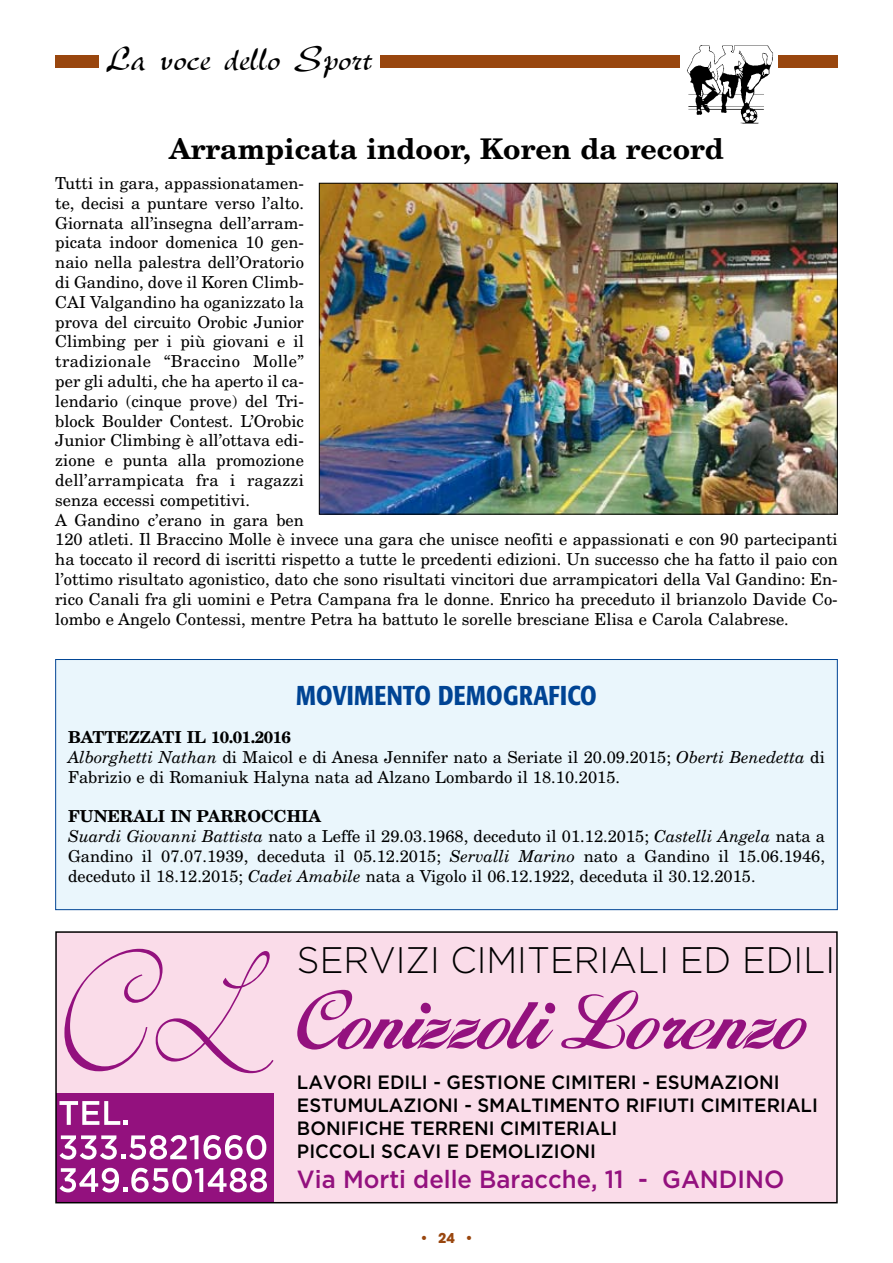
<style>
.page{position:relative;width:893px;height:1263px;background:#fff}
.page>*{position:absolute;margin:0;border:0;box-sizing:border-box;transform-origin:0 0}
.t1{font:83.7px "Alison";color:#93117e;scale:.96 1}
.t2{font:300 36.9px "Gotham";color:#000;scale:.96 1}
.t3{font:36px "M New Berolina";color:#000}
.t4{font:700 28.5px "New Century Schlbk";color:#000}
.t5{font:500 condensed 27px "Formata";letter-spacing:.01em;color:#004494;scale:.95 1}
.t6{font:500 24.9px "Gotham";color:#93117e;scale:.96 1}
.t7{font:500 19.2px/23.1px "Gotham";color:#000;scale:.96 1}
.t8{font:16.5px/19.8px "New Century Schlbk";color:#000}
.t9{font:700 13.5px "Avant Garde";color:#99460e}
.s1{font-weight:700}
.s2{font-style:italic}
</style>
<div class="page">
<div style="left:55px;top:55px;width:783px;height:13px;background:#99460e"></div>
<div style="left:99px;top:45px;width:281px;height:42px;background:#fff"></div>
<div style="left:680px;top:45px;width:98px;height:79px;background:#fff"></div>
<img style="left:687px;top:45px;width:86px;height:79px">
<img style="left:321px;top:185px;width:515px;height:327px">
<div style="left:56px;top:659px;width:781px;height:251px;background:#eaf6fc"></div>
<div style="left:55px;top:659px;width:783px;height:251px;border:1px solid #004494"></div>
<div style="left:56px;top:932px;width:781px;height:270px;background:#fadce9"></div>
<div style="left:56px;top:1093px;width:217px;height:110px;background:#93117e"></div>
<svg style="left:64px;top:949px;width:210px;height:124px"></svg>
<svg style="left:59px;top:1101px;width:69px;height:24px"></svg>
<svg style="left:60px;top:1135px;width:206px;height:25px"></svg>
<svg style="left:60px;top:1168px;width:207px;height:24px"></svg>
<div style="left:55px;top:931px;width:783px;height:272px;border:2px solid #000"></div>
<h3 class="t3" style="left:105px;top:39px;width:269px">La voce dello Sport</h3>
<h3 class="t4" style="left:169px;top:130px;width:556px">Arrampicata indoor, Koren da record</h3>
<p class="t8" style="left:55px;top:173px;width:784px">Tutti in gara, appassionatamen-<br>te, decisi a puntare verso l’alto.<br>Giornata all’insegna dell’arram-<br>picata indoor domenica 10 gen-<br>naio nella palestra dell’Oratorio<br>di Gandino, dove il Koren Climb-<br>CAI Valgandino ha oganizzato la<br>prova del circuito Orobic Junior<br>Climbing per i più giovani e il<br>tradizionale “Braccino Molle”<br>per gli adulti, che ha aperto il ca-<br>lendario (cinque prove) del Tri-<br>block Boulder Contest. L’Orobic<br>Junior Climbing è all’ottava edi-<br>zione e punta alla promozione<br>dell’arrampicata fra i ragazzi<br>senza eccessi competitivi.<br>A Gandino c’erano in gara ben<br>120 atleti. Il Braccino Molle è invece una gara che unisce neofiti e appassionati e con 90 partecipanti ha toccato il record di iscritti rispetto a tutte le prcedenti edizioni. Un successo che ha fatto il paio con l’ottimo risultato agonistico, dato che sono risultati vincitori due arrampicatori della Val Gandino: En&shy;rico Canali fra gli uomini e Petra Campana fra le donne. Enrico ha preceduto il brianzolo Davide Co&shy;lombo e Angelo Contessi, mentre Petra ha battuto le sorelle bresciane Elisa e Carola Calabrese.</p>
<h3 class="t5" style="left:296px;top:679px;width:318px">MOVIMENTO DEMOGRAFICO</h3>
<p class="t8" style="left:68px;top:727px;width:758px"><span class="s1">BATTEZZATI IL 10.01.2016<br></span><span class="s2">Alborghetti Nathan</span> di Maicol e di Anesa Jennifer nato a Seriate il 20.09.2015; <span class="s2">Oberti Benedetta</span> di<br>Fabrizio e di Romaniuk Halyna nata ad Alzano Lombardo il 18.10.2015.</p>
<p class="t8" style="left:68px;top:806px;width:758px"><span class="s1">FUNERALI IN PARROCCHIA<br></span><span class="s2">Suardi Giovanni Battista</span> nato a Leffe il 29.03.1968, deceduto il 01.12.2015; <span class="s2">Castelli Angela</span> nata a Gandino il 07.07.1939, deceduta il 05.12.2015; <span class="s2">Servalli Marino</span> nato a Gandino il 15.06.1946, deceduto il 18.12.2015; <span class="s2">Cadei Amabile</span> nata a Vigolo il 06.12.1922, deceduta il 30.12.2015.</p>
<h2 class="t2" style="left:297px;top:939px;width:562px">SERVIZI CIMITERIALI ED EDILI</h2>
<h1 class="t1" style="left:296px;top:986px;width:528px">Conizzoli Lorenzo</h1>
<p class="t7" style="left:297px;top:1070px;width:544px">LAVORI EDILI - GESTIONE CIMITERI - ESUMAZIONI ESTUMULAZIONI - SMALTIMENTO RIFIUTI CIMITERIALI BONIFICHE TERRENI CIMITERIALI<br>PICCOLI SCAVI E DEMOLIZIONI</p>
<h3 class="t6" style="left:297px;top:1165px;width:509px">Via Morti delle Baracche, 11 - GANDINO</h3>
<p class="t9" style="left:419px;top:1230px;width:56px">• 24 •</p>
</div>
